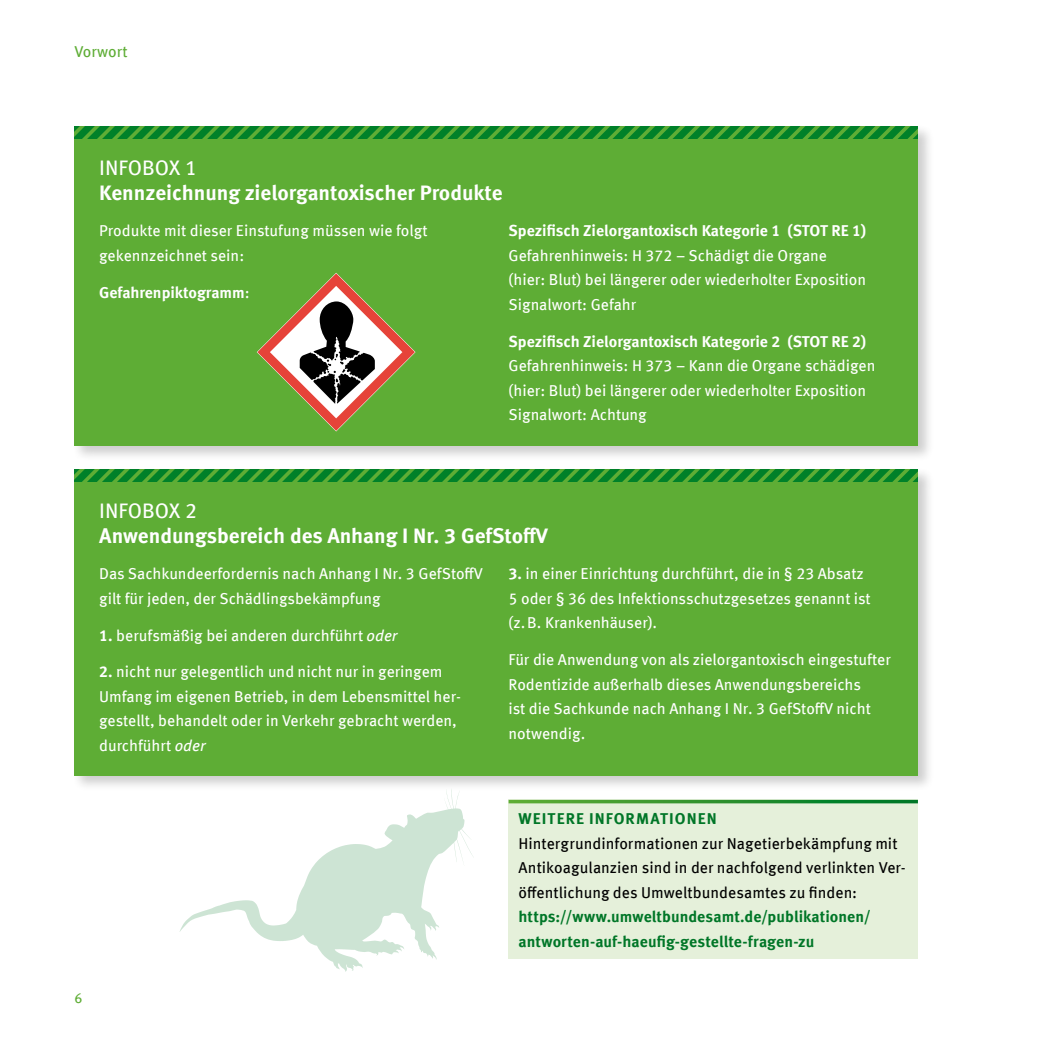
<style>
.page{position:relative;width:1042px;height:1042px;background:#fff}
.page>*{position:absolute;margin:0;border:0;box-sizing:border-box;transform-origin:0 0}
.t1{font:700 21px "Meta Offc";color:#fff}
.t2{font:21px "Meta Offc";color:#fff}
.t3{font:15.75px/24.5px "Meta Offc";color:#fff}
.Marginal_Copytext_9_14pt_rechts_grün{font:15.75px/24.5px "Meta Offc";color:#000}
.t4{font:700 15.75px "Meta Offc";color:#fff}
.Marginal_Copytext_9_14pt_rechts_grün-2{font:700 15.75px/24.5px "Meta Offc";color:#007627}
.t5{font:15.75px "Meta Offc";color:#5ead35}
.t6{font:14px "Meta Offc";color:#5ead35}
.s1{font-weight:400}
.s2{font-weight:700}
.s3{font-style:italic}
.s4{font-weight:700;color:#007627}
</style>
<div class="page">
<div style="left:72px;top:124px;width:862px;height:338px;background:#000;opacity:.2"></div>
<div style="left:74px;top:138px;width:844px;height:307px;background:#5ead35"></div>
<svg style="left:74px;top:126px;width:844px;height:12px;background:#1f8f2c"></svg>
<div style="left:72px;top:467px;width:862px;height:325px;background:#000;opacity:.2"></div>
<div style="left:74px;top:474px;width:844px;height:301px;background:#5ead35"></div>
<svg style="left:74px;top:469px;width:844px;height:12px"></svg>
<svg style="left:257px;top:273px;width:158px;height:158px"></svg>
<div style="left:508px;top:800px;width:410px;height:159px;background:#e5f0da"></div>
<hr style="left:508px;top:800px;width:410px;height:3px;background:#fff">
<svg style="left:179px;top:788px;width:295px;height:184px"></svg>
<p class="t5" style="left:74px;top:42px;width:55px">Vorwort</p>
<h1 class="t2" style="left:99px;top:155px;width:99px">INFOBOX 1</h1>
<h1 class="t1" style="left:99px;top:180px;width:405px">Kennzeichnung zielorgantoxischer Produkte</h1>
<p class="t3" style="left:99px;top:219px;width:330px">Produkte mit dieser Einstufung müssen wie folgt gekennzeichnet sein:</p>
<p class="t4" style="left:99px;top:283px;width:152px">Gefahrenpiktogramm<span class="s1">:</span></p>
<p class="t4" style="left:508px;top:221px;width:359px">Spezifisch Zielorgantoxisch Kategorie 1 (STOT RE 1)</p>
<p class="t3" style="left:508px;top:243px;width:359px">Gefahrenhinweis: H 372 – Schädigt die Organe (hier: Blut) bei längerer oder wiederholter Exposition<br>Signalwort: Gefahr</p>
<p class="t4" style="left:508px;top:332px;width:359px">Spezifisch Zielorgantoxisch Kategorie 2 (STOT RE 2)</p>
<p class="t3" style="left:508px;top:354px;width:368px">Gefahrenhinweis: H 373 – Kann die Organe schädigen (hier: Blut) bei längerer oder wiederholter Exposition<br>Signalwort: Achtung</p>
<h1 class="t2" style="left:99px;top:498px;width:99px">INFOBOX 2</h1>
<h1 class="t1" style="left:99px;top:523px;width:450px">Anwendungsbereich des Anhang I Nr. 3 GefStoffV</h1>
<p class="t3" style="left:99px;top:562px;width:385px">Das Sachkundeerfordernis nach Anhang I Nr. 3 GefStoffV gilt für jeden, der Schädlingsbekämpfung</p>
<p class="t3" style="left:99px;top:623px;width:300px"><span class="s2">1.</span> berufsmäßig bei anderen durchführt <span class="s3">oder</span></p>
<p class="t3" style="left:99px;top:660px;width:363px"><span class="s2">2.</span> nicht nur gelegentlich und nicht nur in geringem Umfang im eigenen Betrieb, in dem Lebensmittel her&shy;gestellt, behandelt oder in Verkehr gebracht werden, durchführt <span class="s3">oder</span></p>
<p class="t3" style="left:508px;top:562px;width:364px"><span class="s2">3.</span> in einer Einrichtung durchführt, die in § 23 Absatz<br>5 oder § 36 des Infektionsschutzgesetzes genannt ist (z.B. Krankenhäuser).</p>
<p class="t3" style="left:508px;top:648px;width:384px">Für die Anwendung von als zielorgantoxisch eingestufter Rodentizide außerhalb dieses Anwendungsbereichs<br>ist die Sachkunde nach Anhang I Nr. 3 GefStoffV nicht notwendig.</p>
<p class="t6" style="left:74px;top:990px;width:9px">6</p>
<p class="Marginal_Copytext_9_14pt_rechts_grün" style="left:518px;top:807px;width:388px"><span class="s4">WEITERE INFORMATIONEN<br></span>Hintergrundinformationen zur Nagetierbekämpfung mit Antikoagulanzien sind in der nachfolgend verlinkten Ver&shy;öffentlichung des Umweltbundesamtes zu finden:</p>
<p class="Marginal_Copytext_9_14pt_rechts_grün-2" style="left:518px;top:905px;width:354px">https://www.umweltbundesamt.de/publikationen/ antworten-auf-haeufig-gestellte-fragen-zu</p>
</div>
